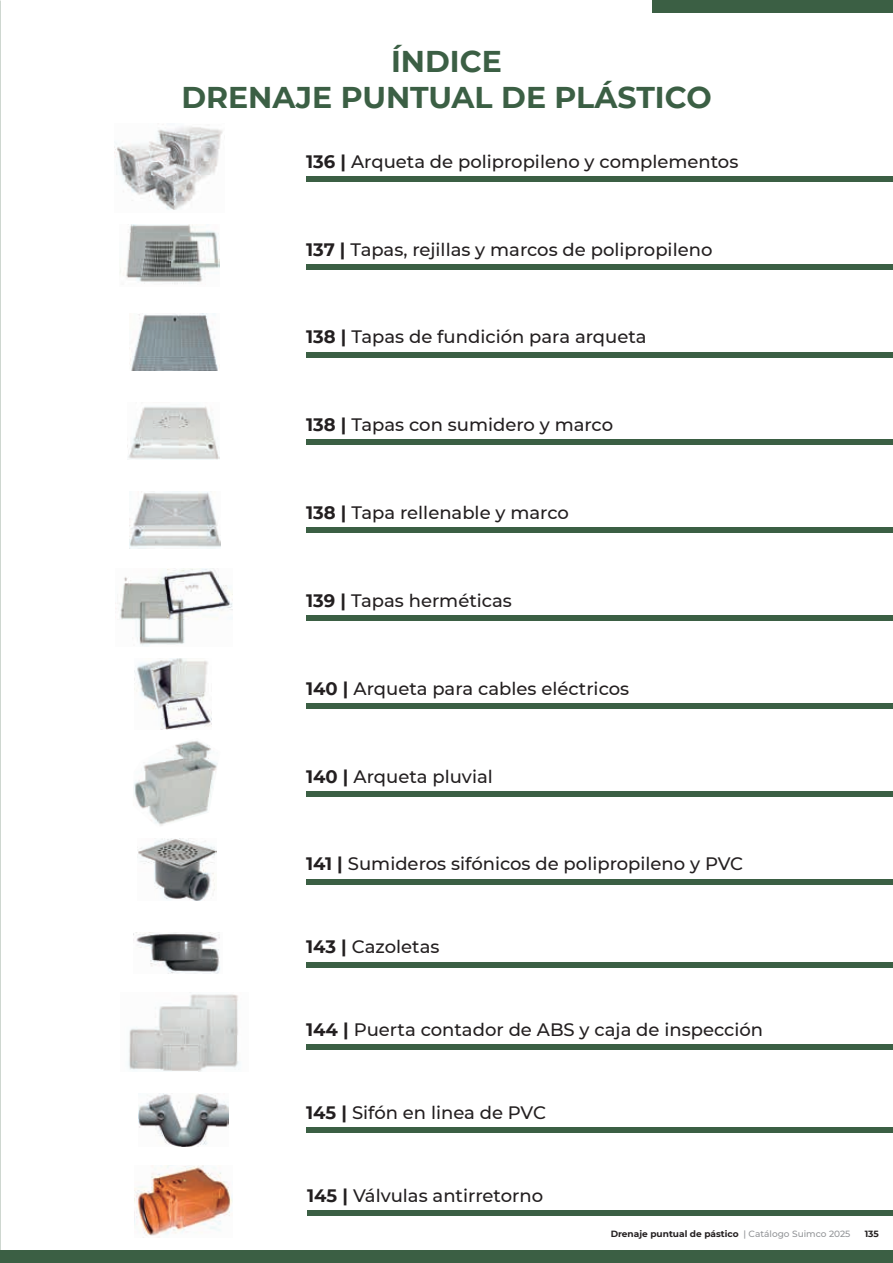
<style>
.page{position:relative;width:893px;height:1263px;background:#fff}
.page>*{position:absolute;margin:0;border:0;box-sizing:border-box;transform-origin:0 0}
.t1{font:700 30px/36px "Montserrat";color:#3b5f44;text-align:center}
.t2{font:500 18px "Montserrat";color:#231f20}
.t3{font:700 9px "Montserrat";color:#231f20}
.s1{font-weight:700}
.s2{font-weight:500;color:#939598}
</style>
<div class="page">
<div style="left:0;top:1250px;width:893px;height:13px;background:#3b5f44"></div>
<div style="left:653px;top:0;width:240px;height:13px;background:#3b5f44"></div>
<img style="left:120px;top:225px;width:99px;height:59px">
<img style="left:129px;top:313px;width:89px;height:57px">
<img style="left:127px;top:406px;width:92px;height:54px">
<img style="left:129px;top:492px;width:91px;height:57px">
<img style="left:117px;top:568px;width:115px;height:78px">
<img style="left:135px;top:658px;width:76px;height:71px">
<img style="left:137px;top:839px;width:79px;height:61px">
<img style="left:136px;top:933px;width:84px;height:40px">
<img style="left:138px;top:1093px;width:90px;height:53px">
<div style="left:306px;top:176px;width:587px;height:6px;background:#3b5f44"></div>
<div style="left:306px;top:352px;width:587px;height:5px;background:#3b5f44"></div>
<div style="left:306px;top:528px;width:587px;height:5px;background:#3b5f44"></div>
<div style="left:306px;top:264px;width:587px;height:5px;background:#3b5f44"></div>
<div style="left:306px;top:440px;width:587px;height:5px;background:#3b5f44"></div>
<div style="left:306px;top:615px;width:587px;height:6px;background:#3b5f44"></div>
<div style="left:306px;top:791px;width:587px;height:5px;background:#3b5f44"></div>
<div style="left:306px;top:703px;width:587px;height:6px;background:#3b5f44"></div>
<div style="left:306px;top:879px;width:587px;height:5px;background:#3b5f44"></div>
<div style="left:306px;top:962px;width:587px;height:5px;background:#3b5f44"></div>
<div style="left:306px;top:1045px;width:587px;height:5px;background:#3b5f44"></div>
<div style="left:306px;top:1128px;width:587px;height:5px;background:#3b5f44"></div>
<img style="left:134px;top:1166px;width:98px;height:70px">
<div style="left:307px;top:1210px;width:586px;height:6px;background:#3b5f44"></div>
<img style="left:133px;top:741px;width:85px;height:85px">
<img style="left:115px;top:126px;width:108px;height:84px">
<img style="left:128px;top:992px;width:112px;height:79px">
<h1 class="t1" style="left:181px;top:41px;width:532px">ÍNDICE<br>DRENAJE PUNTUAL DE PLÁSTICO</h1>
<p class="t2" style="left:306px;top:149px;width:434px"><span class="s1">136 |</span> Arqueta de polipropileno y complementos</p>
<p class="t2" style="left:306px;top:237px;width:408px"><span class="s1">137 |</span> Tapas, rejillas y marcos de polipropileno</p>
<p class="t2" style="left:306px;top:324px;width:342px"><span class="s1">138 |</span> Tapas de fundición para arqueta</p>
<p class="t2" style="left:306px;top:412px;width:309px"><span class="s1">138 |</span> Tapas con sumidero y marco</p>
<p class="t2" style="left:306px;top:500px;width:264px"><span class="s1">138 |</span> Tapa rellenable y marco</p>
<p class="t2" style="left:306px;top:588px;width:207px"><span class="s1">139 |</span> Tapas herméticas</p>
<p class="t2" style="left:306px;top:676px;width:325px"><span class="s1">140 |</span> Arqueta para cables eléctricos</p>
<p class="t2" style="left:306px;top:764px;width:188px"><span class="s1">140 |</span> Arqueta pluvial</p>
<p class="t2" style="left:306px;top:851px;width:439px"><span class="s1">141 |</span> Sumideros sifónicos de polipropileno y PVC</p>
<p class="t2" style="left:306px;top:934px;width:135px"><span class="s1">143 |</span> Cazoletas</p>
<p class="t2" style="left:306px;top:1017px;width:458px"><span class="s1">144 |</span> Puerta contador de ABS y caja de inspección</p>
<p class="t2" style="left:306px;top:1100px;width:241px"><span class="s1">145 |</span> Sifón en linea de PVC</p>
<p class="t2" style="left:307px;top:1183px;width:237px"><span class="s1">145 |</span> Válvulas antirretorno</p>
<p class="t3" style="left:611px;top:1228px;width:241px">Drenaje puntual de pástico <span class="s2">| Catálogo Suimco 2025</span></p>
<p class="t3" style="left:865px;top:1228px;width:16px">135</p>
</div>
